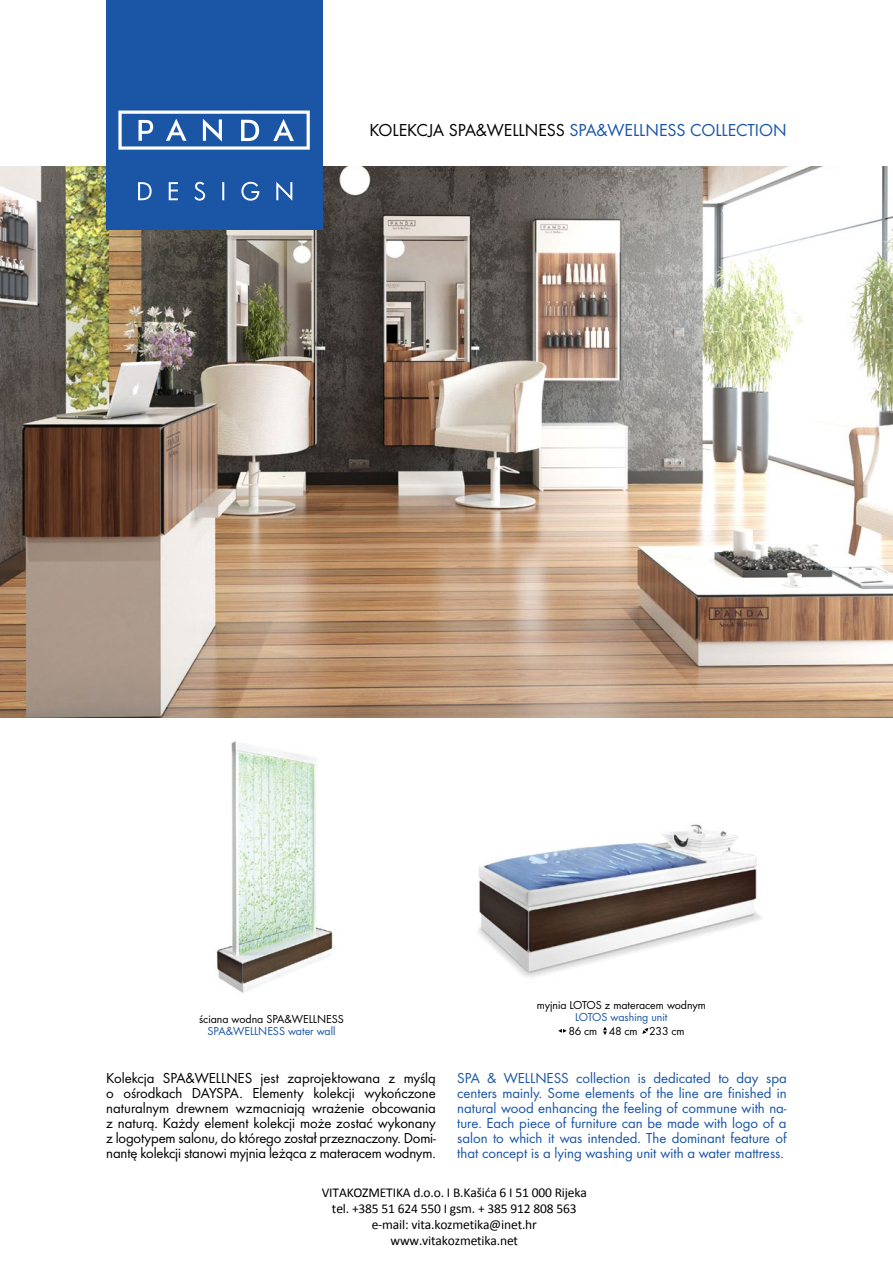
<style>
.page{position:relative;width:893px;height:1263px;background:#fff}
.page>*{position:absolute;margin:0;border:0;box-sizing:border-box;transform-origin:0 0}
.t1{font:18px "Futura Boo";color:#1a55a6}
.t2{font:15px/15px "Futura Boo";color:#1a55a6;text-align:justify}
.t3{font:15px/15px "Futura Boo";letter-spacing:-.01em;color:#000;text-align:justify}
.t4{font:13.5px/16.2px "Calibri";letter-spacing:-.01em;color:#000;text-align:center}
.t5{font:12px "Futura Boo";color:#000}
.t6{font:12px "Futura Boo";color:#1a55a6}
.s1{color:#000}
</style>
<div class="page">
<img style="left:0;top:166px;width:893px;height:551px">
<img style="left:478px;top:824px;width:284px;height:153px">
<img style="left:216px;top:741px;width:117px;height:252px">
<div style="left:106px;top:0;width:217px;height:229px;background:#1a55a6"></div>
<svg style="left:118px;top:111px;width:192px;height:39px"></svg>
<svg style="left:138px;top:182px;width:154px;height:19px"></svg>
<svg style="left:558px;top:1029px;width:9px;height:4px"></svg>
<svg style="left:603px;top:1026px;width:4px;height:9px"></svg>
<svg style="left:642px;top:1028px;width:6px;height:6px"></svg>
<p class="t1" style="left:369px;top:119px;width:419px"><span class="s1">KOLEKCJA SPA&amp;WELLNESS</span> SPA&amp;WELLNESS COLLECTION</p>
<p class="t5" style="left:199px;top:1012px;width:146px">ściana wodna SPA&amp;WELLNESS</p>
<p class="t6" style="left:208px;top:1024px;width:129px">SPA&amp;WELLNESS water wall</p>
<p class="t5" style="left:537px;top:998px;width:170px">myjnia LOTOS z materacem wodnym</p>
<p class="t6" style="left:575px;top:1010px;width:94px">LOTOS washing unit</p>
<p class="t5" style="left:568px;top:1024px;width:118px">86 cm 48 cm 233 cm</p>
<p class="t3" style="left:106px;top:1071px;width:331px">Kolekcja SPA&amp;WELLNES jest zaprojektowana z myślą o ośrodkach DAYSPA. Elementy kolekcji wykończone naturalnym drewnem wzmacniają wrażenie obcowania z naturą. Każdy element kolekcji może zostać wykonany z logotypem salonu, do którego został przeznaczony. Domi&shy;nantę kolekcji stanowi myjnia leżąca z materacem wodnym.</p>
<p class="t2" style="left:457px;top:1071px;width:331px">SPA &amp; WELLNESS collection is dedicated to day spa centers mainly. Some elements of the line are finished in natural wood enhancing the feeling of commune with na&shy;ture. Each piece of furniture can be made with logo of a salon to which it was intended. The dominant feature of that concept is a lying washing unit with a water mattress.</p>
<p class="t4" style="left:322px;top:1184px;width:267px">VITAKOZMETIKA d.o.o. I B.Kašića 6 I 51 000 Rijeka tel. +385 51 624 550 I gsm. + 385 912 808 563 e-mail: vita.kozmetika@inet.hr www.vitakozmetika.net</p>
</div>
